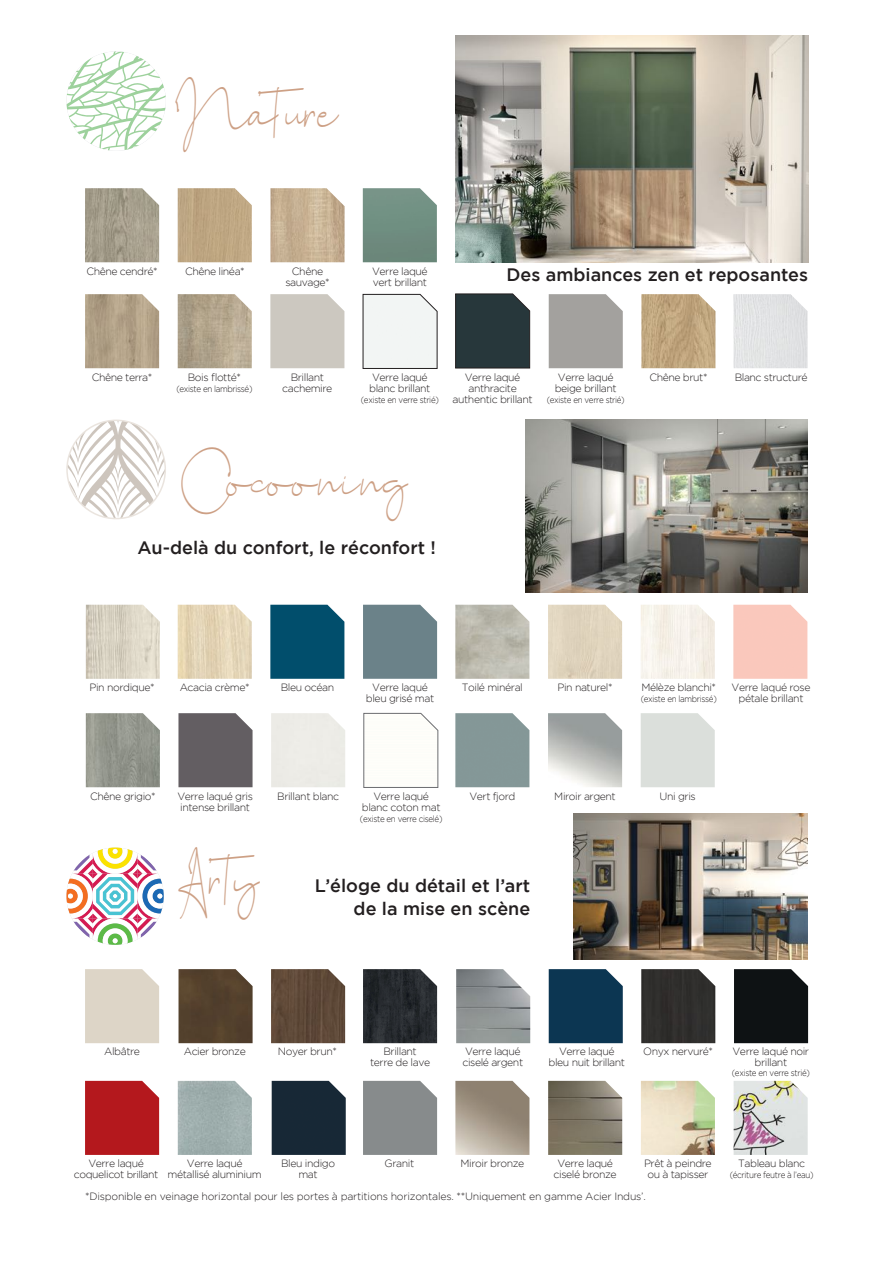
<style>
.page{position:relative;width:893px;height:1263px;background:#fff}
.page>*{position:absolute;margin:0;border:0;box-sizing:border-box;transform-origin:0 0}
.t1{font:31.2px "siontins";letter-spacing:.015em;color:#cda085}
.t2{font:18px/22.5px "Gotham HTF Medium 2";color:#231f20;text-align:right}
.t3{font:300 10.5px/11.2px "Gotham HTF";letter-spacing:-.04em;color:#231f20;text-align:center}
.t4{font:300 10.5px "Gotham HTF";letter-spacing:-.02em;color:#231f20}
.t5{font:300 9px "Gotham HTF";letter-spacing:-.04em;color:#231f20;scale:.9 1}
.s1{font-size:28.95px}
.s2{font-size:9.75px}
</style>
<div class="page">
<img style="left:573px;top:813px;width:234px;height:147px">
<div style="left:734px;top:969px;width:74px;height:74px;background:#0e1214"></div>
<img style="left:363px;top:969px;width:74px;height:74px">
<svg style="left:66px;top:847px;width:98px;height:98px"></svg>
<div style="left:641px;top:969px;width:74px;height:74px;background:#302f2d"></div>
<div style="left:549px;top:969px;width:74px;height:74px;background:#0c3652"></div>
<img style="left:271px;top:969px;width:74px;height:74px">
<img style="left:456px;top:969px;width:74px;height:74px">
<img style="left:179px;top:969px;width:74px;height:74px">
<div style="left:85px;top:1081px;width:74px;height:74px;background:#b4181d"></div>
<img style="left:178px;top:1081px;width:74px;height:74px">
<img style="left:455px;top:1081px;width:74px;height:74px">
<img style="left:548px;top:1081px;width:74px;height:74px">
<img style="left:641px;top:1081px;width:74px;height:74px">
<img style="left:734px;top:1081px;width:74px;height:74px">
<img style="left:526px;top:420px;width:281px;height:173px">
<img style="left:455px;top:605px;width:74px;height:74px">
<img style="left:548px;top:605px;width:74px;height:74px">
<img style="left:641px;top:605px;width:74px;height:74px">
<div style="left:733px;top:605px;width:74px;height:74px;background:#fac8bc"></div>
<div style="left:270px;top:605px;width:74px;height:74px;background:#014e6c"></div>
<img style="left:178px;top:605px;width:74px;height:74px">
<img style="left:86px;top:605px;width:74px;height:74px">
<svg style="left:66px;top:51px;width:100px;height:100px"></svg>
<div style="left:270px;top:294px;width:74px;height:74px;background:#ccc8c0"></div>
<svg style="left:363px;top:294px;width:75px;height:75px"></svg>
<img style="left:85px;top:294px;width:74px;height:74px">
<img style="left:178px;top:294px;width:74px;height:74px">
<img style="left:733px;top:294px;width:74px;height:74px">
<img style="left:641px;top:294px;width:74px;height:74px">
<div style="left:549px;top:294px;width:74px;height:74px;background:#a3a19e"></div>
<img style="left:178px;top:188px;width:74px;height:74px">
<img style="left:85px;top:188px;width:74px;height:74px">
<img style="left:363px;top:188px;width:74px;height:74px">
<img style="left:456px;top:35px;width:352px;height:227px">
<svg style="left:69px;top:420px;width:96px;height:99px"></svg>
<div style="left:66px;top:420px;width:100px;height:99px;border:2px solid #eae4de;border-radius:50%"></div>
<img style="left:270px;top:188px;width:75px;height:74px">
<svg style="left:363px;top:713px;width:75px;height:75px"></svg>
<img style="left:86px;top:713px;width:74px;height:74px">
<div style="left:178px;top:713px;width:75px;height:74px;background:#635e62"></div>
<svg style="left:455px;top:293px;width:75px;height:75px;background:#2d3c40"></svg>
<div style="left:455px;top:713px;width:74px;height:74px;background:#849797"></div>
<div style="left:272px;top:1081px;width:74px;height:74px;background:#172836"></div>
<h1 class="t1" style="left:176px;top:98px;width:164px">Na ture</h1>
<p class="t3" style="left:86px;top:265px;width:73px">Chêne cendré*</p>
<p class="t3" style="left:285px;top:265px;width:46px">Chêne sauvage*</p>
<p class="t3" style="left:185px;top:265px;width:61px">Chêne linéa*</p>
<p class="t3" style="left:372px;top:265px;width:57px;text-align:left">Verre laqué vert brillant</p>
<h2 class="t2" style="left:506px;top:263px;width:303px">Des ambiances zen et reposantes</h2>
<p class="t3" style="left:92px;top:371px;width:62px">Chêne terra*</p>
<p class="t3" style="left:188px;top:371px;width:55px">Bois flotté*</p>
<p class="t5" style="left:176px;top:384px;width:86px">(existe en lambrissé)</p>
<p class="t3" style="left:282px;top:371px;width:52px">Brillant cachemire</p>
<p class="t3" style="left:369px;top:371px;width:63px;text-align:left">Verre laqué blanc brillant</p>
<p class="t5" style="left:361px;top:395px;width:88px">(existe en verre strié)</p>
<p class="t3" style="left:453px;top:371px;width:82px">Verre laqué anthracite authentic brillant</p>
<p class="t3" style="left:649px;top:371px;width:60px">Chêne brut*</p>
<p class="t3" style="left:735px;top:371px;width:74px">Blanc structuré</p>
<p class="t3" style="left:555px;top:371px;width:64px">Verre laqué beige brillant</p>
<p class="t5" style="left:547px;top:395px;width:88px">(existe en verre strié)</p>
<h1 class="t1" style="left:182px;top:467px;width:228px"><span class="s1">C</span>o co o n i n g</h1>
<h2 class="t2" style="left:138px;top:536px;width:300px">Au-delà du confort, le réconfort !</h2>
<p class="t3" style="left:90px;top:682px;width:67px">Pin nordique*</p>
<p class="t3" style="left:366px;top:682px;width:70px">Verre laqué bleu grisé mat</p>
<p class="t3" style="left:180px;top:682px;width:72px">Acacia crème*</p>
<p class="t3" style="left:281px;top:682px;width:55px">Bleu océan</p>
<p class="t3" style="left:641px;top:682px;width:76px">Mélèze blanchi*</p>
<p class="t5" style="left:641px;top:694px;width:86px">(existe en lambrissé)</p>
<p class="t3" style="left:462px;top:682px;width:63px">Toilé minéral</p>
<p class="t3" style="left:557px;top:682px;width:57px">Pin naturel*</p>
<p class="t3" style="left:732px;top:682px;width:80px">Verre laqué rose pétale brillant</p>
<p class="t3" style="left:90px;top:790px;width:67px">Chêne grigio*</p>
<p class="t3" style="left:177px;top:790px;width:77px;text-align:left">Verre laqué gris intense brillant</p>
<p class="t3" style="left:362px;top:790px;width:80px">Verre laqué blanc coton mat</p>
<p class="t5" style="left:360px;top:814px;width:93px">(existe en verre ciselé)</p>
<p class="t3" style="left:277px;top:790px;width:63px">Brillant blanc</p>
<p class="t3" style="left:469px;top:790px;width:48px">Vert fjord</p>
<h1 class="t1" style="left:179px;top:865px;width:94px">Arty</h1>
<h2 class="t2" style="left:315px;top:874px;width:217px">L’éloge du détail et l’art de la mise en scène</h2>
<p class="t3" style="left:554px;top:790px;width:63px">Miroir argent</p>
<p class="t3" style="left:660px;top:790px;width:38px">Uni gris</p>
<p class="t3" style="left:104px;top:1045px;width:37px">Albâtre</p>
<p class="t3" style="left:184px;top:1045px;width:64px">Acier bronze</p>
<p class="t3" style="left:383px;top:1045px;width:35px">Brillant</p>
<p class="t3" style="left:643px;top:1045px;width:71px">Onyx nervuré*</p>
<p class="t3" style="left:370px;top:1057px;width:62px">terre de lave</p>
<p class="t3" style="left:548px;top:1045px;width:78px">Verre laqué bleu nuit brillant</p>
<p class="t3" style="left:278px;top:1045px;width:60px">Noyer brun*</p>
<p class="t3" style="left:462px;top:1045px;width:62px;text-align:left">Verre laqué ciselé argent</p>
<p class="t3" style="left:732px;top:1045px;width:78px">Verre laqué noir brillant</p>
<p class="t5" style="left:732px;top:1068px;width:88px">(existe en verre strié)</p>
<p class="t3" style="left:74px;top:1157px;width:86px">Verre laqué coquelicot <span class="s2">bril</span>lant</p>
<p class="t3" style="left:168px;top:1157px;width:96px">Verre laqué métallisé aluminium</p>
<p class="t3" style="left:281px;top:1157px;width:55px">Bleu indigo mat</p>
<p class="t3" style="left:385px;top:1157px;width:31px">Granit</p>
<p class="t3" style="left:461px;top:1157px;width:65px">Miroir bronze</p>
<p class="t3" style="left:554px;top:1157px;width:65px">Verre laqué ciselé bronze</p>
<p class="t3" style="left:644px;top:1157px;width:69px">Prêt à peindre ou à tapisser</p>
<p class="t3" style="left:738px;top:1157px;width:69px">Tableau blanc</p>
<p class="t5" style="left:730px;top:1170px;width:95px">(écriture feutre à l’eau)</p>
<p class="t4" style="left:85px;top:1190px;width:562px">*Disponible en veinage horizontal pour les portes à partitions horizontales. **Uniquement en gamme Acier Indus’.</p>
</div>
